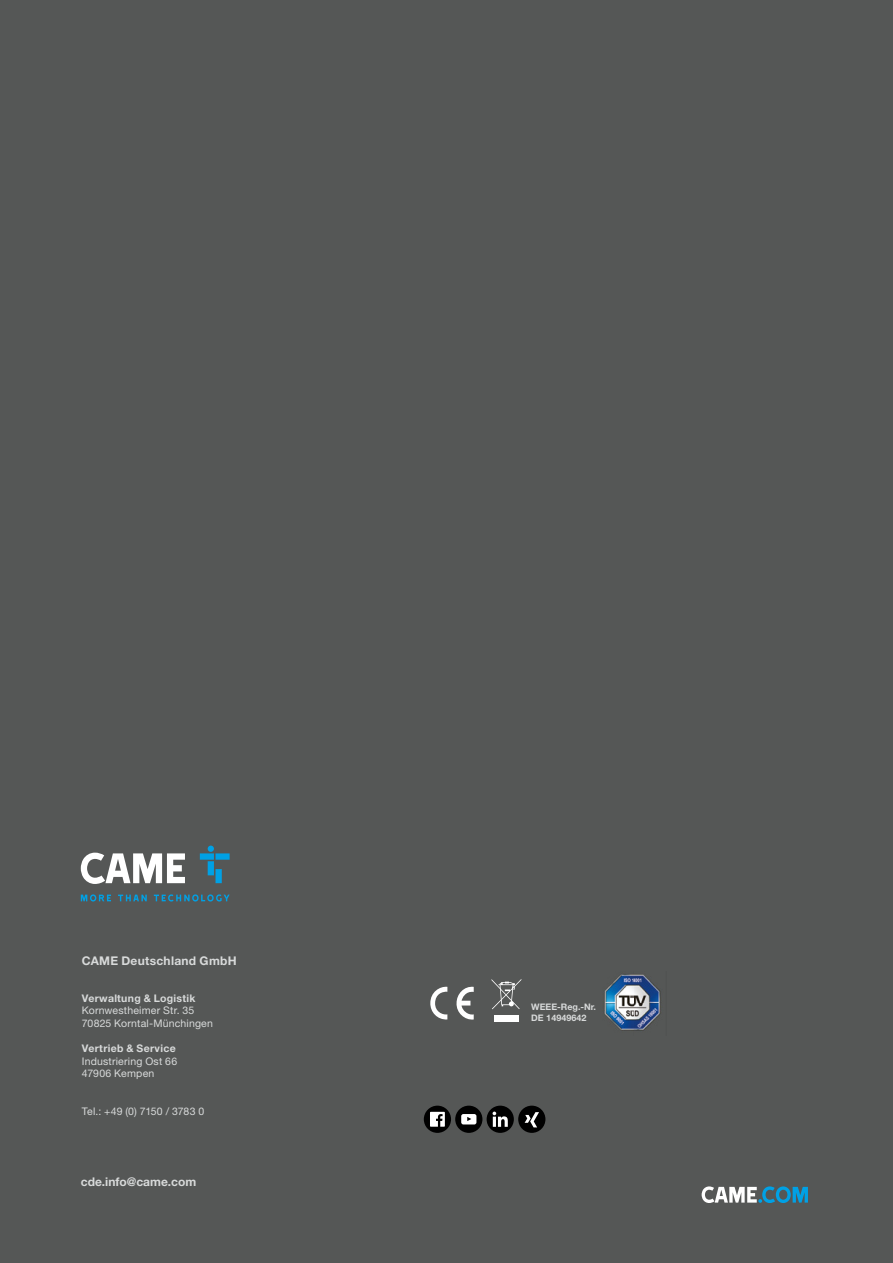
<style>
.page{position:relative;width:893px;height:1263px;background:#555756}
.page>*{position:absolute;margin:0;border:0;box-sizing:border-box;transform-origin:0 0}
.t1{font:700 12px "Helvetica Neue LT Pro";letter-spacing:.02em;color:#d8dada}
.t2{font:700 12px "Helvetica Neue LT Pro";color:#d8dada}
.t3{font:10.5px/12.6px "Helvetica Neue LT Pro";letter-spacing:.02em;color:#d8dada}
.t4{font:700 10.5px "Helvetica Neue LT Pro";letter-spacing:.03em;color:#d8dada}
.t5{font:10.5px "Helvetica Neue LT Pro";letter-spacing:-.005em;color:#d8dada}
.t6{font:700 9px/10.8px "Helvetica Neue LT Pro";color:#d8dada}
</style>
<div class="page">
<svg style="left:200px;top:845px;width:30px;height:38px"></svg>
<svg style="left:81px;top:853px;width:104px;height:31px"></svg>
<svg style="left:81px;top:894px;width:30px;height:7px"></svg>
<svg style="left:118px;top:895px;width:29px;height:6px"></svg>
<svg style="left:154px;top:894px;width:76px;height:7px"></svg>
<img style="left:604px;top:974px;width:57px;height:57px">
<div style="left:494px;top:1015px;width:25px;height:6px;background:#fff"></div>
<svg style="left:491px;top:979px;width:30px;height:30px"></svg>
<div style="left:455px;top:1106px;width:27px;height:27px;background:#000;border-radius:50%"></div>
<svg style="left:461px;top:1114px;width:15px;height:10px"></svg>
<div style="left:487px;top:1106px;width:27px;height:27px;background:#000;border-radius:50%"></div>
<svg style="left:493px;top:1111px;width:15px;height:16px"></svg>
<div style="left:424px;top:1106px;width:27px;height:27px;background:#000;border-radius:50%"></div>
<svg style="left:430px;top:1112px;width:15px;height:15px"></svg>
<div style="left:518px;top:1106px;width:27px;height:27px;background:#000;border-radius:50%"></div>
<svg style="left:525px;top:1112px;width:14px;height:15px"></svg>
<svg style="left:702px;top:1186px;width:106px;height:17px"></svg>
<svg style="left:430px;top:986px;width:17px;height:34px"></svg>
<svg style="left:456px;top:986px;width:18px;height:34px"></svg>
<p class="t1" style="left:82px;top:953px;width:156px">CAME Deutschland GmbH</p>
<p class="t4" style="left:82px;top:991px;width:115px">Verwaltung &amp; Logistik</p>
<p class="t3" style="left:82px;top:1004px;width:133px">Kornwestheimer Str. 35<br>70825 Korntal-Münchingen</p>
<p class="t4" style="left:82px;top:1041px;width:95px">Vertrieb &amp; Service</p>
<p class="t3" style="left:82px;top:1054px;width:97px">Industriering Ost 66<br>47906 Kempen</p>
<p class="t5" style="left:82px;top:1105px;width:124px">Tel.: +49 (0) 7150 / 3783 0</p>
<p class="t2" style="left:81px;top:1174px;width:117px">cde.info@came.com</p>
<p class="t6" style="left:531px;top:1001px;width:66px">WEEE-Reg.-Nr.<br>DE 14949642</p>
</div>
